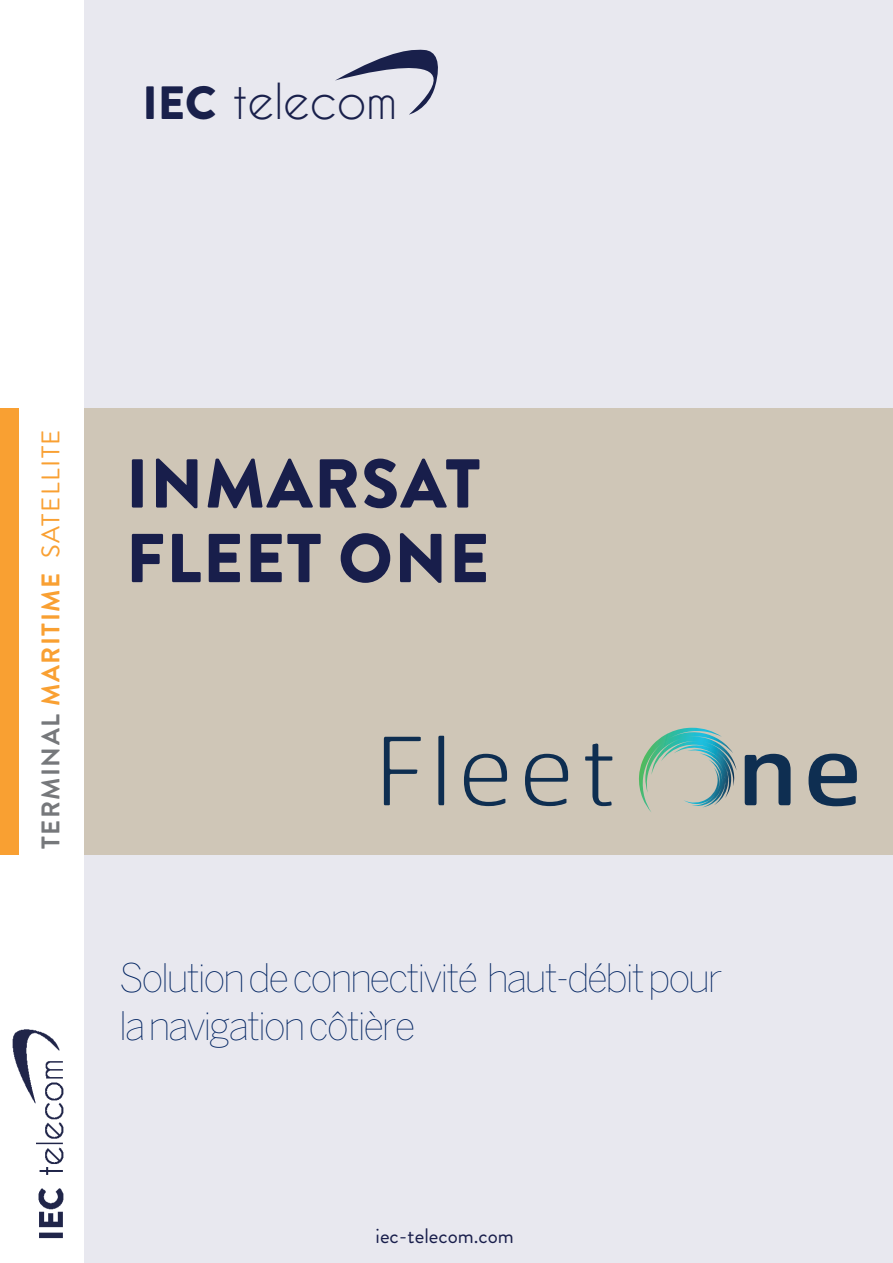
<style>
.page{position:relative;width:893px;height:1263px;background:#fff}
.page>*{position:absolute;margin:0;border:0;box-sizing:border-box;transform-origin:0 0}
.t1{font:900 69px "Brandon Grotesque";letter-spacing:.02em;color:#181e4b}
.t2{font:46.65px "Caviar Dreams";color:#19204b}
.t3{font:100 39px "Benton Sans";letter-spacing:-.06em;color:#002361}
.t4{font:25.5px "Brandon Grotesque";letter-spacing:.06em;color:#f9a032}
.t5{font:21px "Brandon Grotesque";color:#181e4b}
.s1{font-family:"Brandon Grotesque";font-weight:900}
.s2{font-weight:700;color:#76787b}
.s3{font-weight:700}
</style>
<div class="page">
<div style="left:84px;top:0;width:809px;height:1263px;background:#e8e8ef"></div>
<div style="left:0;top:408px;width:19px;height:447px;background:#f9a032"></div>
<div style="left:85px;top:408px;width:808px;height:447px;background:#cfc6b7"></div>
<img style="left:12px;top:1029px;width:52px;height:210px">
<svg style="left:384px;top:737px;width:37px;height:68px"></svg>
<svg style="left:438px;top:736px;width:6px;height:69px"></svg>
<svg style="left:464px;top:754px;width:43px;height:52px"></svg>
<svg style="left:525px;top:754px;width:43px;height:52px"></svg>
<svg style="left:585px;top:743px;width:27px;height:63px"></svg>
<svg style="left:745px;top:754px;width:46px;height:51px"></svg>
<svg style="left:808px;top:754px;width:49px;height:52px"></svg>
<svg style="left:639px;top:728px;width:98px;height:84px"></svg>
<svg style="left:335px;top:49px;width:103px;height:66px"></svg>
<p class="t2" style="left:142px;top:74px;width:257px"><span class="s1">IEC</span> telecom</p>
<p class="t4" style="left:33px;top:849px;width:421px;rotate:-90deg"><span class="s2">TERMINAL</span> <span class="s3">MARITIME</span> SATELLITE</p>
<p class="t1" style="left:126px;top:435px;width:356px">INMARSAT</p>
<p class="t1" style="left:126px;top:509px;width:365px">FLEET ONE</p>
<p class="t3" style="left:119px;top:955px;width:605px">Solution de connectivité haut-débit pour</p>
<p class="t3" style="left:119px;top:1003px;width:298px">la navigation côtière</p>
<p class="t5" style="left:376px;top:1221px;width:140px">iec-telecom.com</p>
</div>
